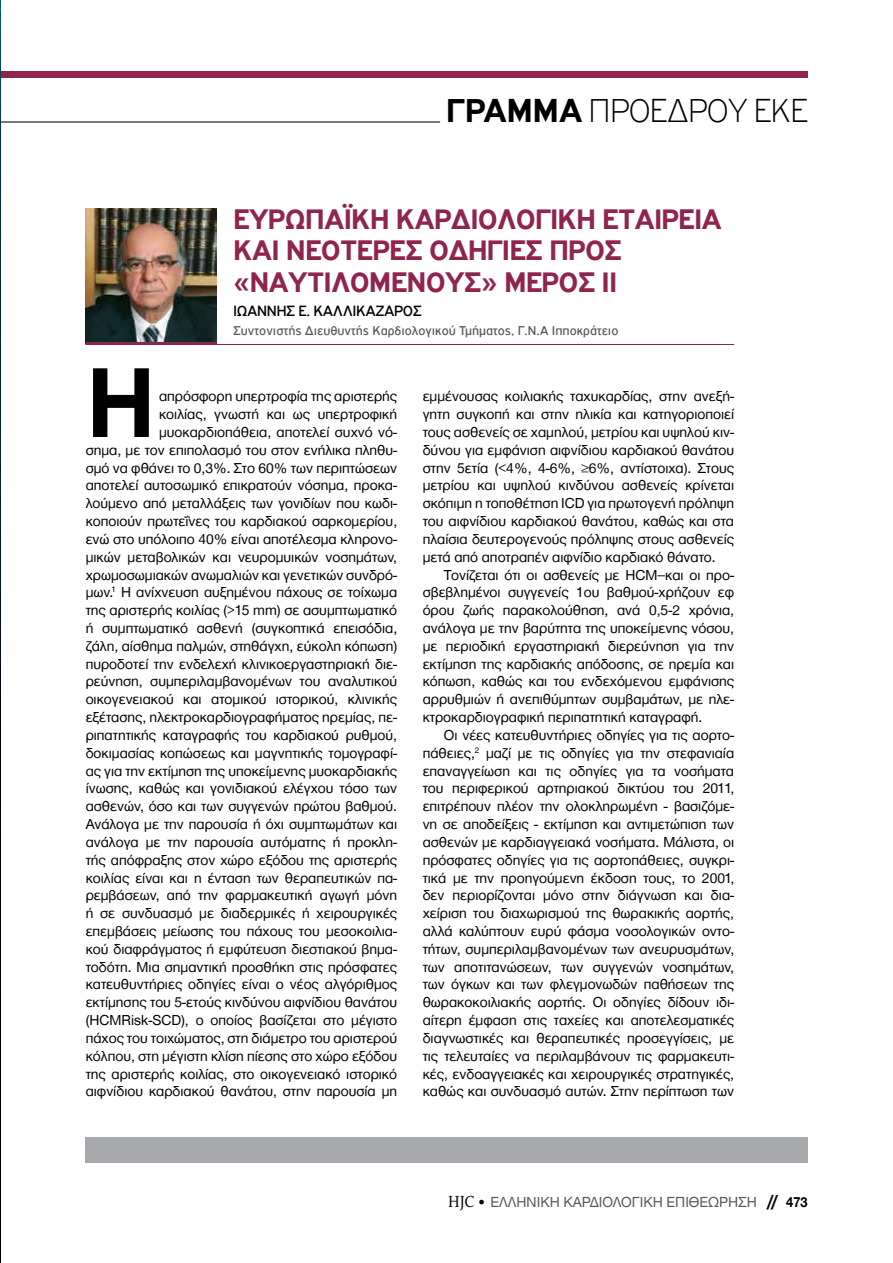
<style>
.page{position:relative;width:893px;height:1263px;background:#fff}
.page>*{position:absolute;margin:0;border:0;box-sizing:border-box;transform-origin:0 0}
.t1{font:700 105.45px "PF Highway Gothic";color:#000}
.t2{font:100 35.25px "PF Highway Gothic";letter-spacing:-.01em;color:#000}
.t3{font:700 35.25px "PF Highway Gothic";color:#000}
.t4{font:700 30px/31.5px "PF Highway Gothic";letter-spacing:-.02em;color:#8f254f}
.t5{font:15.75px "PF Highway Gothic";letter-spacing:-.02em;color:#000}
.t6{font:15px "Helvetica Neue Greek";color:#58595b}
.t7{font:14.85px/17.9px "Helvetica Neue Greek";color:#000;text-align:justify}
.t8{font:13.5px "PF Highway Gothic";color:#58595b}
.s1{font-family:"PF Archive Pro";font-size:16.5px;color:#000}
.s2{color:#000}
.s3{font-family:"Futura TGR";font-weight:700;font-size:16.5px;color:#000}
.s4{font-weight:700;color:#000}
</style>
<div class="page">
<img style="left:86px;top:209px;width:131px;height:133px">
<div style="left:85px;top:1137px;width:723px;height:25px;background:#a7a9ac"></div>
<hr style="left:86px;top:344px;width:648px;height:1px;background:#8f254f">
<hr style="left:86px;top:342px;width:131px;height:3px;background:#8f254f">
<hr style="left:1px;top:121px;width:439px;height:1px;background:#000">
<div style="left:0;top:72px;width:808px;height:6px;background:#8f254f"></div>
<img style="left:0;top:2px;width:1px;height:1260px">
<h2 class="t3" style="left:446px;top:91px;width:24px">ΓΡΑΜΜΑ</h2>
<h2 class="t2" style="left:589px;top:93px;width:220px">ΠΡΟΕΔΡΟΥ ΕΚΕ</h2>
<h3 class="t4" style="left:233px;top:203px;width:490px">Ευρωπαϊκή Καρδιολογική Εταιρεία και Νεότερες Οδηγίες προς «Ναυτιλομένους» Μέρος ΙΙ</h3>
<p class="t5" style="left:233px;top:302px;width:190px">ΙΩΑΝΝΗΣ Ε. ΚΑΛΛΙΚΑΖΑΡΟΣ</p>
<p class="t8" style="left:233px;top:323px;width:387px">Συντονιστής Διευθυντής Καρδιολογικού Τμήματος, Γ.Ν.Α Ιπποκράτειο</p>
<h1 class="t1" style="left:86px;top:345px;width:70px">H</h1>
<p class="t7" style="left:86px;top:387px;width:313px;text-align:right">απρόσφορη υπερτροφία της αριστερής<br>κοιλίας, γνωστή και ως υπερτροφική μυοκαρδιοπάθεια, αποτελεί συχνό νό-<br>σημα, με τον επιπολασμό του στον ενήλικα πληθυ&shy;σμό να φθάνει το 0,3%. Στο 60% των περιπτώσεων αποτελεί αυτοσωμικό επικρατούν νόσημα, προκα&shy;λούμενο από μεταλλάξεις των γονιδίων που κωδι&shy;κοποιούν πρωτεΐνες του καρδιακού σαρκομερίου, ενώ στο υπόλοιπο 40% είναι αποτέλεσμα κληρονο&shy;μικών μεταβολικών και νευρομυικών νοσημάτων, χρωμοσωμιακών ανωμαλιών και γενετικών συνδρό&shy;μων.<sup>1</sup> Η ανίχνευση αυξημένου πάχους σε τοίχωμα της αριστερής κοιλίας (&gt;15 mm) σε ασυμπτωματικό ή συμπτωματικό ασθενή (συγκοπτικά επεισόδια, ζάλη, αίσθημα παλμών, στηθάγχη, εύκολη κόπωση) πυροδοτεί την ενδελεχή κλινικοεργαστηριακή διε&shy;ρεύνηση, συμπεριλαμβανομένων του αναλυτικού οικογενειακού και ατομικού ιστορικού, κλινικής εξέτασης, ηλεκτροκαρδιογραφήματος ηρεμίας, πε&shy;ριπατητικής καταγραφής του καρδιακού ρυθμού, δοκιμασίας κοπώσεως και μαγνητικής τομογραφί&shy;ας για την εκτίμηση της υποκείμενης μυοκαρδιακής ίνωσης, καθώς και γονιδιακού ελέγχου τόσο των ασθενών, όσο και των συγγενών πρώτου βαθμού.<br>Ανάλογα με την παρουσία ή όχι συμπτωμάτων και ανάλογα με την παρουσία αυτόματης ή προκλη&shy;τής απόφραξης στον χώρο εξόδου της αριστερής κοιλίας είναι και η ένταση των θεραπευτικών πα&shy;ρεμβάσεων, από την φαρμακευτική αγωγή μόνη ή σε συνδυασμό με διαδερμικές ή χειρουργικές επεμβάσεις μείωσης του πάχους του μεσοκοιλια&shy;κού διαφράγματος ή εμφύτευση διεστιακού βημα&shy;τοδότη. Μια σημαντική προσθήκη στις πρόσφατες κατευθυντήριες οδηγίες είναι ο νέος αλγόριθμος εκτίμησης του 5-ετούς κινδύνου αιφνίδιου θανάτου (HCMRisk-SCD), ο οποίος βασίζεται στο μέγιστο πάχος του τοιχώματος, στη διάμετρο του αριστερού κόλπου, στη μέγιστη κλίση πίεσης στο χώρο εξόδου της αριστερής κοιλίας, στο οικογενειακό ιστορικό αιφνίδιου καρδιακού θανάτου, στην παρουσία μη</p>
<p class="t7" style="left:423px;top:387px;width:313px">εμμένουσας κοιλιακής ταχυκαρδίας, στην ανεξή&shy;γητη συγκοπή και στην ηλικία και κατηγοριοποιεί τους ασθενείς σε χαμηλού, μετρίου και υψηλού κιν&shy;δύνου για εμφάνιση αιφνίδιου καρδιακού θανάτου στην 5ετία (&lt;4%, 4-6%, ≥6%, αντίστοιχα). Στους μετρίου και υψηλού κινδύνου ασθενείς κρίνεται σκόπιμη η τοποθέτηση ICD για πρωτογενή πρόληψη του αιφνίδιου καρδιακού θανάτου, καθώς και στα πλαίσια δευτερογενούς πρόληψης στους ασθενείς μετά από αποτραπέν αιφνίδιο καρδιακό θάνατο.</p>
<p class="t7" style="left:423px;top:566px;width:313px;text-indent:21px">Τονίζεται ότι οι ασθενείς με HCM–και οι προ&shy;σβεβλημένοι συγγενείς 1ου βαθμού-χρήζουν εφ όρου ζωής παρακολούθηση, ανά 0,5-2 χρόνια, ανάλογα με την βαρύτητα της υποκείμενης νόσου, με περιοδική εργαστηριακή διερεύνηση για την εκτίμηση της καρδιακής απόδοσης, σε ηρεμία και κόπωση, καθώς και του ενδεχόμενου εμφάνισης αρρυθμιών ή ανεπιθύμητων συμβαμάτων, με ηλε&shy;κτροκαρδιογραφική περιπατητική καταγραφή.</p>
<p class="t7" style="left:423px;top:726px;width:313px;text-indent:21px">Οι νέες κατευθυντήριες οδηγίες για τις αορτο&shy;πάθειες,<sup>2</sup> μαζί με τις οδηγίες για την στεφανιαία επαναγγείωση και τις οδηγίες για τα νοσήματα του περιφερικού αρτηριακού δικτύου του 2011, επιτρέπουν πλέον την ολοκληρωμένη - βασιζόμε&shy;νη σε αποδείξεις - εκτίμηση και αντιμετώπιση των ασθενών με καρδιαγγειακά νοσήματα. Μάλιστα, οι πρόσφατες οδηγίες για τις αορτοπάθειες, συγκρι&shy;τικά με την προηγούμενη έκδοση τους, το 2001, δεν περιορίζονται μόνο στην διάγνωση και δια&shy;χείριση του διαχωρισμού της θωρακικής αορτής, αλλά καλύπτουν ευρύ φάσμα νοσολογικών οντο&shy;τήτων, συμπεριλαμβανομένων των ανευρυσμάτων, των αποτιτανώσεων, των συγγενών νοσημάτων, των όγκων και των φλεγμονωδών παθήσεων της θωρακοκοιλιακής αορτής. Οι οδηγίες δίδουν ιδι&shy;αίτερη έμφαση στις ταχείες και αποτελεσματικές διαγνωστικές και θεραπευτικές προσεγγίσεις, με τις τελευταίες να περιλαμβάνουν τις φαρμακευτι&shy;κές, ενδοαγγειακές και χειρουργικές στρατηγικές, καθώς και συνδυασμό αυτών. Στην περίπτωση των</p>
<p class="t6" style="left:448px;top:1194px;width:361px"><span class="s1">HJC</span> <span class="s2">•</span> EΛΛΗΝΙΚΗ ΚΑΡΔΙΟΛΟΓΙΚΗ ΕΠΙΘΕΩΡΗΣΗ <span class="s3">//</span> <span class="s4">473</span></p>
</div>
